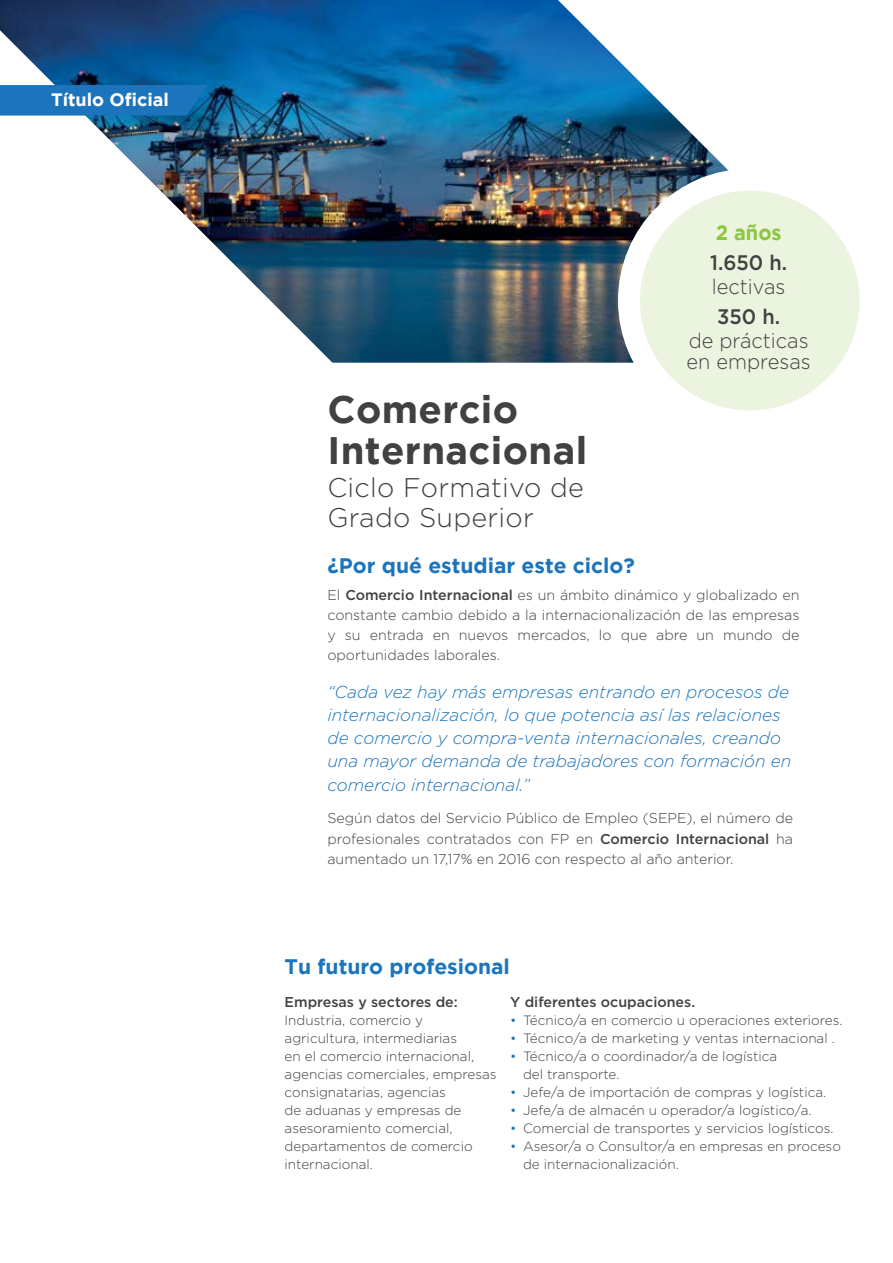
<style>
.page{position:relative;width:893px;height:1263px;background:#fff}
.page>*{position:absolute;margin:0;border:0;box-sizing:border-box;transform-origin:0 0}
.t1{font:700 38.25px/40.5px "Gotham";letter-spacing:.01em;color:#414042}
.t2{font:300 27px/30px "Gotham";letter-spacing:.01em;color:#414042}
.t3{font:700 21px "Gotham";color:#1c75bc}
.t4{font:300 21px/21px "Gotham";color:#414042;scale:.95 1}
.t5{font:500 21px "Gotham";color:#414042;scale:.95 1}
.t6{font:700 21px "Gotham";color:#8dc63f;scale:.95 1}
.t7{font:700 18px "Gotham";color:#fff}
.t8{font:italic 300 17.25px/23.2px "Gotham";color:#1c75bc}
.t9{font:300 14.25px/20.2px "Gotham";color:#414042;text-align:justify}
.t10{font:500 14.25px "Gotham";color:#414042}
.t11{font:300 13.5px/18px "Gotham";color:#414042}
.s1{font-weight:500}
.s2{color:#1c75bc}
</style>
<div class="page">
<img style="left:0;top:0;width:729px;height:363px">
<div style="left:618px;top:169px;width:264px;height:263px;background:#fff;border-radius:50%"></div>
<div style="left:640px;top:191px;width:220px;height:219px;background:#ebf4de;border-radius:50%"></div>
<svg style="left:0;top:85px;width:208px;height:31px"></svg>
<h3 class="t7" style="left:51px;top:89px;width:119px">Título Oficial</h3>
<h1 class="t1" style="left:327px;top:388px;width:261px">Comercio<br>Internacional</h1>
<h2 class="t2" style="left:327px;top:471px;width:258px">Ciclo Formativo de<br>Grado Superior</h2>
<h3 class="t6" style="left:716px;top:220px;width:71px">2 años</h3>
<h3 class="t5" style="left:710px;top:249px;width:82px">1.650 h.</h3>
<h3 class="t4" style="left:712px;top:275px;width:79px">lectivas</h3>
<h3 class="t5" style="left:717px;top:303px;width:68px">350 h.</h3>
<h3 class="t4" style="left:687px;top:329px;width:132px">de prácticas en empresas</h3>
<h3 class="t3" style="left:327px;top:554px;width:309px">¿Por qué estudiar este ciclo?</h3>
<p class="t9" style="left:327px;top:584px;width:474px">El <span class="s1">Comercio Internacional</span> es un ámbito dinámico y globalizado en constante cambio debido a la internacionalización de las empresas y su entrada en nuevos mercados, lo que abre un mundo de oportunidades laborales.</p>
<p class="t8" style="left:327px;top:679px;width:465px">“Cada vez hay más empresas entrando en procesos de internacionalización, lo que potencia así las relaciones de comercio y compra-venta internacionales, creando una mayor demanda de trabajadores con formación en comercio internacional.”</p>
<p class="t9" style="left:327px;top:808px;width:467px">Según datos del Servicio Público de Empleo (SEPE), el número de profesionales contratados con FP en <span class="s1">Comercio Internacional</span> ha aumentado un 17,17% en 2016 con respecto al año anterior.</p>
<h3 class="t3" style="left:285px;top:954px;width:227px">Tu futuro profesional</h3>
<p class="t10" style="left:285px;top:993px;width:175px">Empresas y sectores de:</p>
<p class="t11" style="left:285px;top:1011px;width:214px">Industria, comercio y agricultura, intermediarias<br>en el comercio internacional, agencias comerciales, empresas consignatarias, agencias<br>de aduanas y empresas de asesoramiento comercial, departamentos de comercio internacional.</p>
<p class="t10" style="left:510px;top:993px;width:186px">Y diferentes ocupaciones.</p>
<p class="t11" style="left:510px;top:1011px;width:334px"><span class="s2">•</span> Técnico/a en comercio u operaciones exteriores.</p>
<p class="t11" style="left:510px;top:1029px;width:326px"><span class="s2">•</span> Técnico/a de marketing y ventas internacional .</p>
<p class="t11" style="left:523px;top:1047px;width:256px;text-indent:-13px"><span class="s2">•</span> Técnico/a o coordinador/a de logística del transporte.</p>
<p class="t11" style="left:510px;top:1083px;width:318px"><span class="s2">•</span> Jefe/a de importación de compras y logística.</p>
<p class="t11" style="left:510px;top:1101px;width:303px"><span class="s2">•</span> Jefe/a de almacén u operador/a logístico/a.</p>
<p class="t11" style="left:510px;top:1119px;width:325px"><span class="s2">•</span> Comercial de transportes y servicios logísticos.</p>
<p class="t11" style="left:523px;top:1137px;width:319px;text-indent:-13px"><span class="s2">•</span> Asesor/a o Consultor/a en empresas en proceso de internacionalización.</p>
</div>
